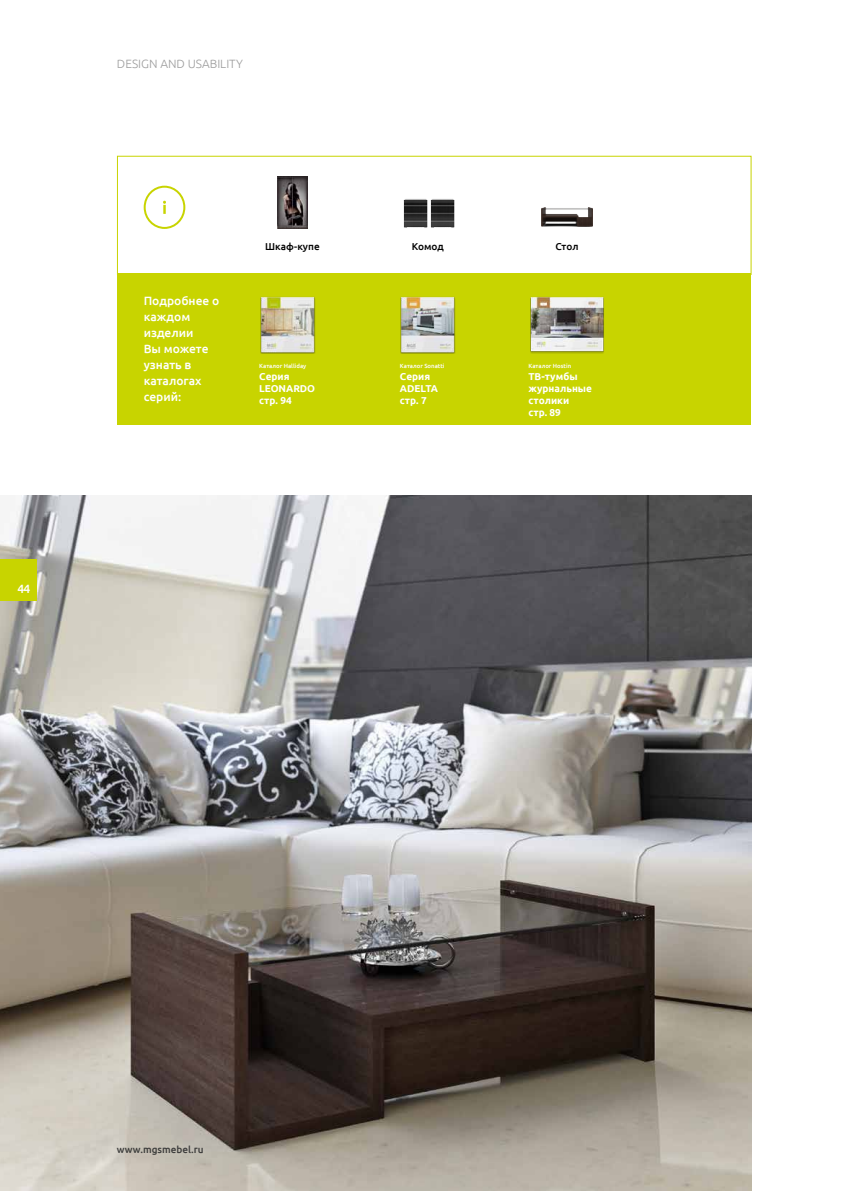
<style>
.page{position:relative;width:842px;height:1191px;background:#fff}
.page>*{position:absolute;margin:0;border:0;box-sizing:border-box;transform-origin:0 0}
.t1{font:500 12px/16px "Ubuntu";color:#fff}
.t2{font:300 12px "Ubuntu";color:#9d9d9d}
.t3{font:700 10px/12px "Ubuntu";color:#fff}
.t4{font:500 10px "Ubuntu";color:#000}
.t5{font:500 10px "Ubuntu";color:#3d3d3c}
.t6{font:500 6px "Ubuntu";color:#fff}
</style>
<div class="page">
<img style="left:0;top:495px;width:751px;height:696px">
<div style="left:0;top:559px;width:36px;height:42px;background:#c8d400"></div>
<div style="left:117px;top:273px;width:634px;height:152px;background:#c8d400"></div>
<div style="left:117px;top:156px;width:634px;height:119px;border:1px solid #c8d400"></div>
<div style="left:144px;top:186px;width:41px;height:43px;border:2px solid #c8d400;border-radius:50%"></div>
<svg style="left:163px;top:201px;width:3px;height:13px"></svg>
<img style="left:277px;top:177px;width:31px;height:52px">
<img style="left:403px;top:199px;width:25px;height:29px">
<img style="left:430px;top:199px;width:25px;height:29px">
<img style="left:541px;top:208px;width:51px;height:18px">
<img style="left:260px;top:297px;width:55px;height:56px">
<img style="left:400px;top:297px;width:55px;height:56px">
<img style="left:530px;top:297px;width:74px;height:56px">
<p class="t1" style="left:17px;top:580px;width:14px">44</p>
<p class="t2" style="left:117px;top:56px;width:128px">DESIGN AND USABILITY</p>
<p class="t1" style="left:144px;top:292px;width:77px">Подробнее о каждом изделии<br>Вы можете узнать в каталогах серий:</p>
<p class="t4" style="left:265px;top:240px;width:56px">Шкаф-купе</p>
<p class="t4" style="left:412px;top:240px;width:34px">Комод</p>
<p class="t4" style="left:555px;top:240px;width:25px">Стол</p>
<p class="t6" style="left:259px;top:362px;width:49px">Каталог Halliday</p>
<p class="t3" style="left:259px;top:370px;width:57px">Серия<br>LEONARDO стр. 94</p>
<p class="t6" style="left:400px;top:362px;width:46px">Каталог Sonatti</p>
<p class="t3" style="left:400px;top:370px;width:40px">Серия<br>ADELTA стр. 7</p>
<p class="t6" style="left:528px;top:362px;width:44px">Каталог Hostin</p>
<p class="t3" style="left:528px;top:370px;width:65px">ТВ-тумбы журнальные столики<br>стр. 89</p>
<p class="t5" style="left:117px;top:1143px;width:88px">www.mgsmebel.ru</p>
</div>
